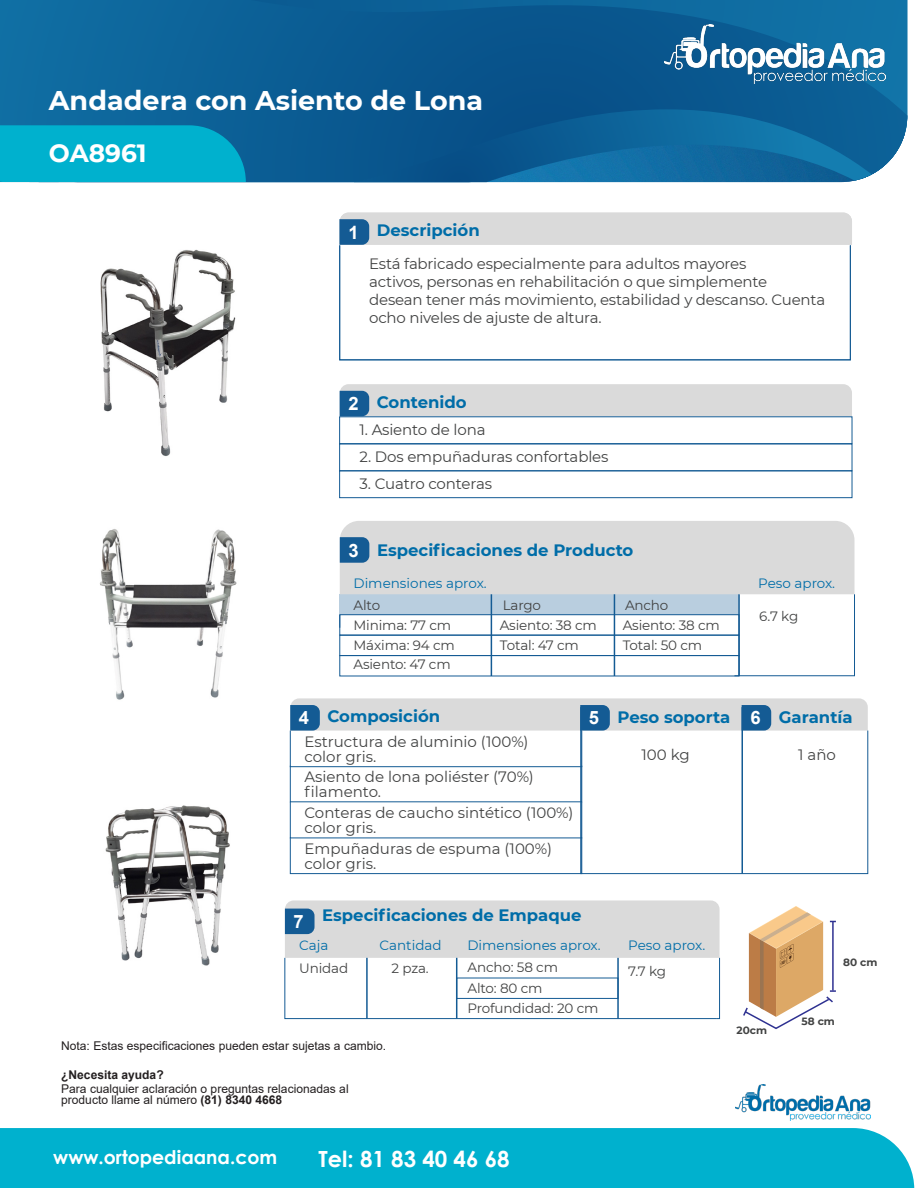
<style>
.page{position:relative;width:918px;height:1188px;background:#fff}
.page>*{position:absolute;margin:0;border:0;box-sizing:border-box;transform-origin:0 0}
.t1{font:700 27px "Montserrat";color:#fff}
.t2{font:700 24.9px "Montserrat";color:#fff}
.t3{font:700 22.35px "Century Gothic";color:#fff}
.t4{font:700 18.9px "Century Gothic";color:#fff}
.t5{font:700 16.5px "Montserrat";color:#006da8}
.t6{font:15px/15px "Montserrat";letter-spacing:-.01em;color:#424343}
.t7{font:13.5px/20.4px "Montserrat";letter-spacing:-.01em;color:#424343}
.t8{font:13.5px "Montserrat";color:#006da8}
.t9{font:12px/11.6px "Arial";color:#231f20}
.t10{font:700 12px "Arial";color:#231f20}
.t11{font:700 10.5px "Montserrat";color:#424343}
.s1{font-family:"Arial";font-size:18.45px;color:#fff}
.s2{font-weight:700}
</style>
<div class="page">
<img style="left:99px;top:529px;width:138px;height:171px">
<img style="left:105px;top:805px;width:125px;height:161px">
<img style="left:100px;top:249px;width:136px;height:207px">
<svg style="left:0;top:0;width:907px;height:175px;background:#0d6096"></svg>
<svg style="left:0;top:109px;width:872px;height:73px;background:#0c6097"></svg>
<div style="left:0;top:125px;width:246px;height:57px;background:#00b1ce"></div>
<img style="left:664px;top:25px;width:221px;height:58px">
<div style="left:0;top:1128px;width:914px;height:60px;background:#00b1ce"></div>
<img style="left:735px;top:1085px;width:136px;height:36px">
<div style="left:340px;top:213px;width:512px;height:32px;background:#dadada"></div>
<div style="left:340px;top:245px;width:511px;height:115px;border:1px solid #145b94"></div>
<svg style="left:340px;top:521px;width:515px;height:155px"></svg>
<hr style="left:491px;top:594px;width:1px;height:82px;background:#145b94">
<hr style="left:614px;top:594px;width:1px;height:82px;background:#145b94">
<svg style="left:284px;top:900px;width:436px;height:119px"></svg>
<div style="left:340px;top:384px;width:512px;height:32px;background:#dadada"></div>
<div style="left:339px;top:417px;width:513px;height:27px;border:1px solid #145b94"></div>
<div style="left:339px;top:444px;width:513px;height:27px;border:1px solid #145b94"></div>
<div style="left:339px;top:471px;width:513px;height:27px;border:1px solid #145b94"></div>
<svg style="left:290px;top:698px;width:578px;height:176px"></svg>
<div style="left:290px;top:837px;width:292px;height:37px;border:1px solid #145b94"></div>
<div style="left:290px;top:766px;width:292px;height:36px;border:1px solid #145b94"></div>
<svg style="left:743px;top:906px;width:93px;height:123px"></svg>
<h1 class="t1" style="left:49px;top:81px;width:436px">Andadera con Asiento de Lona</h1>
<h2 class="t2" style="left:49px;top:135px;width:99px">OA8961</h2>
<p class="t5" style="left:348px;top:219px;width:133px"><span class="s1">1</span> Descripción</p>
<p class="t6" style="left:369px;top:254px;width:458px;line-height:18px">Está fabricado especialmente para adultos mayores<br>activos, personas en rehabilitación o que simplemente<br>desean tener más movimiento, estabilidad y descanso. Cuenta ocho niveles de ajuste de altura.</p>
<p class="t5" style="left:348px;top:390px;width:120px"><span class="s1">2</span> Contenido</p>
<p class="t6" style="left:360px;top:422px;width:127px">1. Asiento de lona</p>
<p class="t6" style="left:360px;top:448px;width:250px">2. Dos empuñaduras confortables</p>
<p class="t6" style="left:360px;top:476px;width:134px">3. Cuatro conteras</p>
<p class="t5" style="left:348px;top:538px;width:286px"><span class="s1">3</span> Especificaciones de Producto</p>
<p class="t8" style="left:354px;top:574px;width:135px">Dimensiones aprox.</p>
<p class="t8" style="left:758px;top:574px;width:78px">Peso aprox.</p>
<p class="t7" style="left:354px;top:595px;width:28px">Alto</p>
<p class="t7" style="left:503px;top:595px;width:40px">Largo</p>
<p class="t7" style="left:625px;top:595px;width:45px">Ancho</p>
<p class="t7" style="left:354px;top:615px;width:99px">Minima: 77 cm</p>
<p class="t7" style="left:500px;top:615px;width:99px;line-height:19.5px">Asiento: 38 cm<br>Total: 47 cm</p>
<p class="t7" style="left:623px;top:615px;width:99px">Asiento: 38 cm</p>
<p class="t7" style="left:759px;top:605px;width:40px">6.7 kg</p>
<p class="t7" style="left:354px;top:635px;width:103px">Máxima: 94 cm</p>
<p class="t7" style="left:623px;top:634px;width:81px">Total: 50 cm</p>
<p class="t7" style="left:354px;top:654px;width:99px">Asiento: 47 cm</p>
<p class="t5" style="left:299px;top:704px;width:143px"><span class="s1">4</span> Composición</p>
<p class="t6" style="left:305px;top:734px;width:225px">Estructura de aluminio (100%) color gris.</p>
<p class="t6" style="left:305px;top:768px;width:231px">Asiento de lona poliéster (70%) filamento.</p>
<p class="t6" style="left:305px;top:804px;width:270px">Conteras de caucho sintético (100%) color gris.</p>
<p class="t6" style="left:305px;top:841px;width:249px">Empuñaduras de espuma (100%) color gris.</p>
<p class="t5" style="left:589px;top:705px;width:143px"><span class="s1">5</span> Peso soporta</p>
<p class="t6" style="left:642px;top:747px;width:50px">100 kg</p>
<p class="t5" style="left:294px;top:903px;width:289px"><span class="s1">7</span> Especificaciones de Empaque</p>
<p class="t8" style="left:299px;top:936px;width:31px">Caja</p>
<p class="t8" style="left:380px;top:936px;width:64px">Cantidad</p>
<p class="t8" style="left:467px;top:936px;width:135px">Dimensiones aprox.</p>
<p class="t8" style="left:628px;top:936px;width:78px">Peso aprox.</p>
<p class="t7" style="left:299px;top:957px;width:51px">Unidad</p>
<p class="t7" style="left:392px;top:957px;width:39px">2 pza.</p>
<p class="t7" style="left:467px;top:957px;width:133px">Ancho: 58 cm<br>Alto: 80 cm<br>Profundidad: 20 cm</p>
<p class="t7" style="left:628px;top:960px;width:39px">7.7 kg</p>
<p class="t5" style="left:750px;top:705px;width:104px"><span class="s1">6</span> Garantía</p>
<p class="t6" style="left:798px;top:747px;width:39px">1 año</p>
<p class="t11" style="left:843px;top:954px;width:36px">80 cm</p>
<p class="t9" style="left:61px;top:1040px;width:327px">Nota: Estas especificaciones pueden estar sujetas a cambio.</p>
<p class="t10" style="left:61px;top:1066px;width:104px">¿Necesita ayuda?</p>
<p class="t9" style="left:61px;top:1083px;width:289px">Para cualquier aclaración o preguntas relacionadas al producto llame al número <span class="s2">(81) 8340 4668</span></p>
<p class="t4" style="left:53px;top:1143px;width:226px">www.ortopediaana.com</p>
<h3 class="t3" style="left:319px;top:1142px;width:193px">Tel: 81 83 40 46 68</h3>
<p class="t11" style="left:737px;top:1023px;width:32px">20cm</p>
<p class="t11" style="left:802px;top:1014px;width:35px">58 cm</p>
</div>
